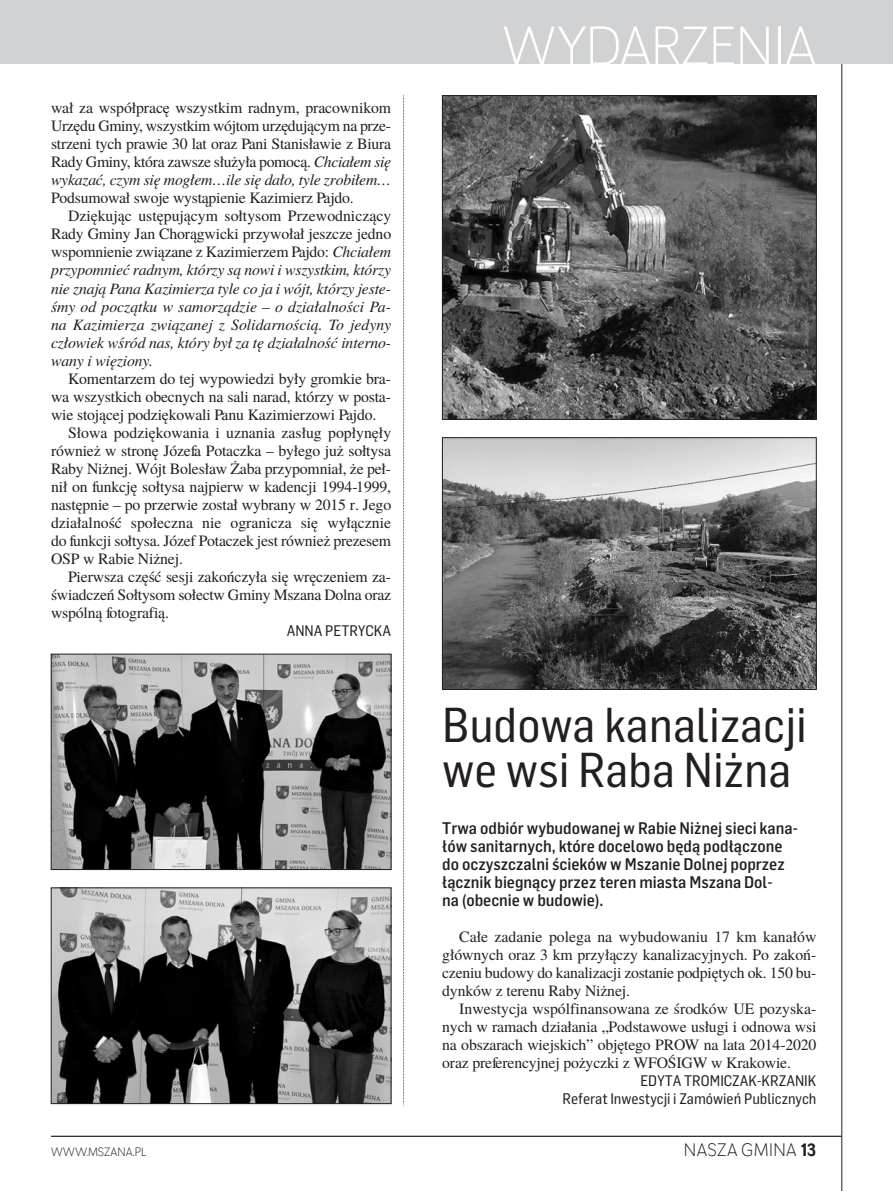
<style>
.page{position:relative;width:893px;height:1191px;background:#fff}
.page>*{position:absolute;margin:0;border:0;box-sizing:border-box;transform-origin:0 0}
.t1{font:54px "Negotiate Lt";color:#fff}
.t2{font:48px/45px "Flama Semicondensed Basic";color:#231f20}
.t3{font:18px "Negotiate Lt";letter-spacing:.025em;color:#231f20}
.t4{font:500 16.5px/18px "Flama Semicondensed";color:#231f20}
.t5{font:15.75px/18px "Te X Gyre Termes";letter-spacing:-.01em;color:#231f20;text-align:justify}
.t6{font:italic 15.75px "Te X Gyre Termes";letter-spacing:-.01em;color:#231f20}
.t7{font:15px/18px "Flama Semicondensed Basic";color:#231f20;text-align:right}
.t8{font:12px "Negotiate Lt";color:#231f20}
.s1{font-style:italic}
.s2{font-family:"Negotiate Rg";font-weight:700}
</style>
<div class="page">
<hr style="left:51px;top:1135px;width:791px;height:1px;background:#231f20">
<hr style="left:841px;top:0;width:1px;height:1191px;background:#231f20">
<div style="left:0;top:0;width:893px;height:64px;background:#d1d2d4"></div>
<img style="left:53px;top:656px;width:336px;height:211px">
<div style="left:51px;top:654px;width:340px;height:215px;border:1px solid #231f20"></div>
<img style="left:53px;top:889px;width:336px;height:212px">
<div style="left:51px;top:887px;width:340px;height:216px;border:1px solid #231f20"></div>
<svg style="left:403px;top:95px;width:1px;height:1010px"></svg>
<img style="left:444px;top:439px;width:370px;height:248px">
<div style="left:442px;top:437px;width:374px;height:252px;border:1px solid #231f20"></div>
<img style="left:444px;top:97px;width:370px;height:320px">
<div style="left:442px;top:95px;width:374px;height:324px;border:1px solid #231f20"></div>
<p class="t5" style="left:51px;top:101px;width:342px">wał za współ pra cę wszyst kim rad nym, pra cow ni kom Urzę du Gmi ny, wszyst kim wój tom urzę du ją cym na prze - strze ni tych pra wie 30 lat oraz Pa ni Sta ni sła wie z Biu ra Ra dy Gmi ny, któ ra za wsze słu ży ła po mo cą. <span class="s1">Chcia łem się wy ka zać, czym się mo głem…ile się da ło, ty le zro bi łem…</span></p>
<p class="t5" style="left:51px;top:191px;width:304px">Pod su mo wał swo je wy stą pie nie Ka zi mierz Paj do.</p>
<p class="t5" style="left:68px;top:209px;width:325px">Dzię ku jąc ustę pu ją cym soł ty som Prze wod ni czą cy</p>
<p class="t5" style="left:51px;top:227px;width:342px">Ra dy Gmi ny Jan Cho rą gwic ki przy wo łał jesz cze jed no</p>
<p class="t5" style="left:51px;top:245px;width:342px">wspo mnie nie zwią za ne z Ka zi mie rzem Paj do: <span class="s1">Chcia łem</span></p>
<p class="t6" style="left:51px;top:265px;width:342px">przy po mnieć rad nym, któ rzy są no wi i wszyst kim, któ rzy</p>
<p class="t6" style="left:51px;top:283px;width:341px">nie zna ją Pa na Ka zi mie rza ty le co ja i wójt, któ rzy je ste -</p>
<p class="t6" style="left:51px;top:301px;width:341px">śmy od po cząt ku w sa mo rzą dzie – o dzia łal no ści Pa -</p>
<p class="t6" style="left:51px;top:319px;width:342px">na Ka zi mie rza zwią za nej z So li dar no ścią. To je dy ny</p>
<p class="t6" style="left:51px;top:337px;width:341px">czło wiek wśród nas, któ ry był za tę dzia łal ność in ter no -</p>
<p class="t6" style="left:51px;top:355px;width:104px">wa ny i wię zio ny.</p>
<p class="t5" style="left:68px;top:371px;width:324px">Ko men ta rzem do tej wy po wie dzi by ły grom kie bra -</p>
<p class="t5" style="left:51px;top:389px;width:341px">wa wszyst kich obec nych na sa li na rad, któ rzy w po sta -</p>
<p class="t5" style="left:51px;top:407px;width:327px">wie sto ją cej po dzię ko wa li Pa nu Ka zi mie rzo wi Paj do.</p>
<p class="t5" style="left:68px;top:425px;width:325px">Sło wa po dzię ko wa nia i uzna nia za sług po pły nę ły</p>
<p class="t5" style="left:51px;top:443px;width:342px">rów nież w stro nę Jó ze fa Po tacz ka – by łe go już soł ty sa</p>
<p class="t5" style="left:51px;top:461px;width:342px">Ra by Ni żnej. Wójt Bo le sław Ża ba przy po mniał, że peł -</p>
<p class="t5" style="left:51px;top:479px;width:342px">nił on funk cję soł ty sa naj pierw w ka den cji 1994-1999,</p>
<p class="t5" style="left:51px;top:497px;width:342px">na stęp nie – po prze rwie zo stał wy bra ny w 2015 r. Je go</p>
<p class="t5" style="left:51px;top:515px;width:342px">dzia łal ność spo łecz na nie ogra ni cza się wy łącz nie</p>
<p class="t5" style="left:51px;top:533px;width:342px">do funk cji soł ty sa. Jó zef Po ta czek jest rów nież pre ze sem</p>
<p class="t5" style="left:51px;top:551px;width:133px">OSP w Ra bie Ni żnej.</p>
<p class="t5" style="left:68px;top:569px;width:325px">Pierw sza część se sji za koń czy ła się wrę cze niem za -</p>
<p class="t5" style="left:51px;top:587px;width:342px">świad czeń Soł ty som so łectw Gmi ny Msza na Dol na oraz</p>
<p class="t5" style="left:51px;top:605px;width:119px">wspól ną fo to gra fią.</p>
<p class="t7" style="left:287px;top:622px;width:106px">AN NA PE TRYC KA</p>
<h1 class="t1" style="left:503px;top:14px;width:315px">WYDARZENIA</h1>
<h2 class="t2" style="left:442px;top:707px;width:366px">Budowa kanalizacji we wsi Raba Niżna</h2>
<p class="t4" style="left:442px;top:820px;width:357px">Trwa od biór wy bu do wa nej w Ra bie Ni żnej sie ci ka na - łów sa ni tar nych, któ re do ce lo wo bę dą pod łą czo ne do oczysz czal ni ście ków w Msza nie Dol nej po przez łącz nik bie gną cy przez te ren mia sta Msza na Dol -<br>na (obec nie w bu do wie).</p>
<p class="t5" style="left:442px;top:929px;width:376px;text-indent:17px">Ca łe za da nie po le ga na wy bu do wa niu 17 km ka na łów głów nych oraz 3 km przy łą czy ka na li za cyj nych. Po za koń - cze niu bu do wy do ka na li za cji zo sta nie pod pię tych ok. 150 bu - dyn ków z te re nu Ra by Ni żnej.</p>
<p class="t5" style="left:442px;top:1001px;width:376px;text-indent:17px">In we sty cja wspól fi nan so wa na ze środ ków UE po zy ska - nych w ra mach dzia ła nia „Pod sta wo we usłu gi i od no wa wsi na ob sza rach wiej skich” ob ję te go PROW na la ta 2014-2020 oraz pre fe ren cyj nej po życz ki z WFO ŚIGW w Kra ko wie.</p>
<p class="t7" style="left:563px;top:1072px;width:255px">EDYTA TROMICZAK-KRZANIK<br>Referat Inwestycji i Zamówień Publicznych</p>
<p class="t8" style="left:51px;top:1144px;width:97px">WWW.MSZANA.PL</p>
<p class="t3" style="left:684px;top:1138px;width:134px">NASZA GMINA <span class="s2">13</span></p>
</div>
